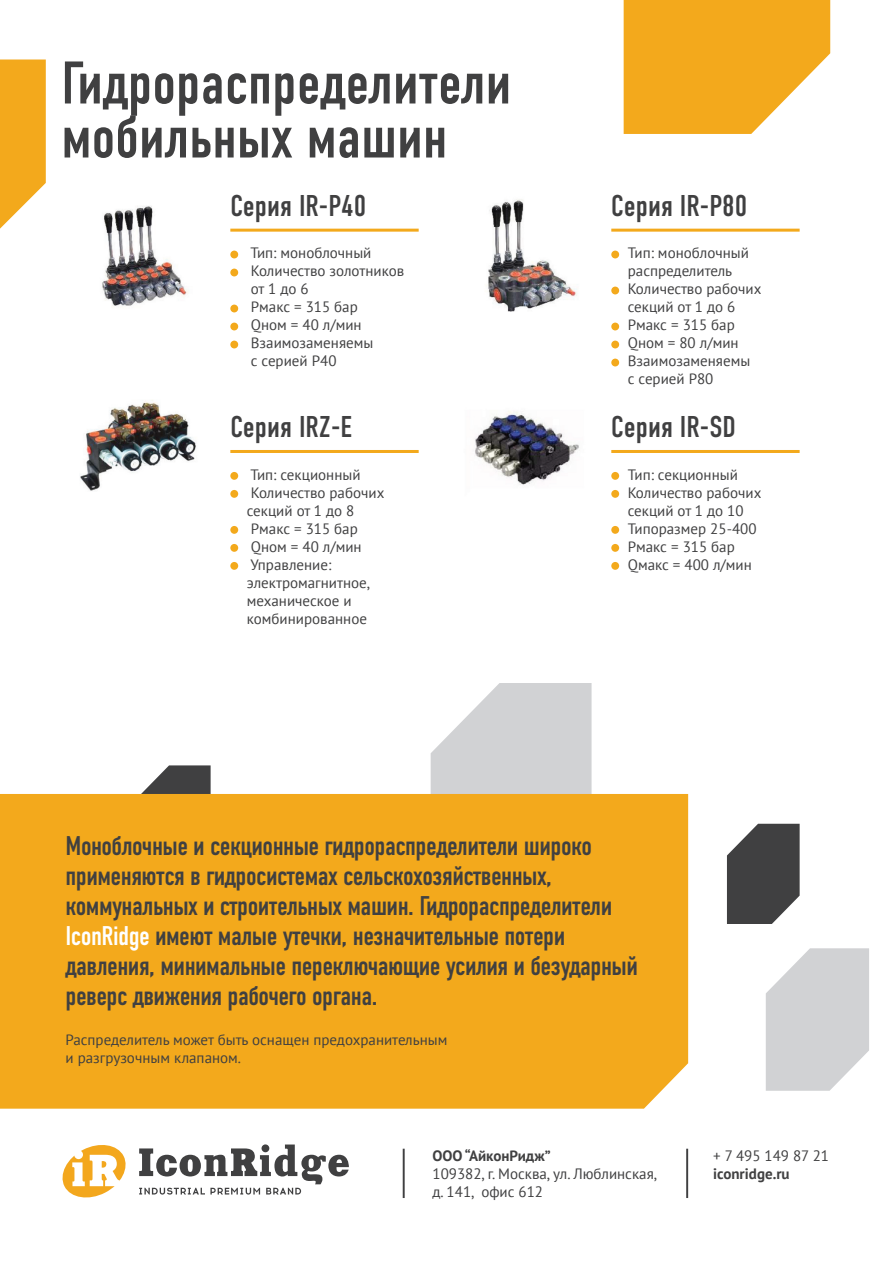
<style>
.page{position:relative;width:893px;height:1263px;background:#fff}
.page>*{position:absolute;margin:0;border:0;box-sizing:border-box;transform-origin:0 0}
.t1{font:60px/54px "DIN Condensed C";color:#404041}
.t2{font:30px "DIN Condensed C";color:#404041}
.t3{font:27px/30px "DIN Condensed C";letter-spacing:-.02em;color:#404041}
.t4{font:15px/18px "PT Sans";color:#404041}
.t5{font:700 15px "PT Sans";color:#404041}
.s1{color:#fff}
</style>
<div class="page">
<svg style="left:141px;top:765px;width:70px;height:29px"></svg>
<svg style="left:431px;top:683px;width:161px;height:111px;background:#d7d8d9"></svg>
<div style="left:0;top:794px;width:688px;height:315px;background:#f3a91c"></div>
<svg style="left:139px;top:1144px;width:210px;height:50px"></svg>
<svg style="left:62px;top:1145px;width:64px;height:53px"></svg>
<hr style="left:403px;top:1149px;width:2px;height:49px;background:#404041">
<hr style="left:686px;top:1149px;width:2px;height:49px;background:#404041">
<svg style="left:727px;top:824px;width:73px;height:100px;background:#575758"></svg>
<svg style="left:624px;top:0;width:206px;height:134px;background:#f4b235"></svg>
<div style="left:611px;top:251px;width:8px;height:7px;background:#f3a91c;border-radius:50%"></div>
<div style="left:611px;top:287px;width:8px;height:7px;background:#f3a91c;border-radius:50%"></div>
<div style="left:611px;top:323px;width:8px;height:7px;background:#f3a91c;border-radius:50%"></div>
<div style="left:611px;top:341px;width:8px;height:7px;background:#f3a91c;border-radius:50%"></div>
<div style="left:611px;top:359px;width:8px;height:7px;background:#f3a91c;border-radius:50%"></div>
<div style="left:611px;top:472px;width:8px;height:8px;background:#f3a91c;border-radius:50%"></div>
<div style="left:611px;top:490px;width:8px;height:8px;background:#f3a91c;border-radius:50%"></div>
<div style="left:611px;top:526px;width:8px;height:8px;background:#f3a91c;border-radius:50%"></div>
<div style="left:611px;top:544px;width:8px;height:8px;background:#f3a91c;border-radius:50%"></div>
<div style="left:611px;top:562px;width:8px;height:8px;background:#f3a91c;border-radius:50%"></div>
<div style="left:230px;top:251px;width:8px;height:7px;background:#f3a91c;border-radius:50%"></div>
<div style="left:230px;top:269px;width:8px;height:7px;background:#f3a91c;border-radius:50%"></div>
<div style="left:230px;top:305px;width:8px;height:7px;background:#f3a91c;border-radius:50%"></div>
<div style="left:230px;top:323px;width:8px;height:7px;background:#f3a91c;border-radius:50%"></div>
<div style="left:230px;top:341px;width:8px;height:7px;background:#f3a91c;border-radius:50%"></div>
<div style="left:230px;top:472px;width:8px;height:8px;background:#f3a91c;border-radius:50%"></div>
<div style="left:230px;top:490px;width:8px;height:8px;background:#f3a91c;border-radius:50%"></div>
<div style="left:230px;top:526px;width:8px;height:8px;background:#f3a91c;border-radius:50%"></div>
<div style="left:230px;top:544px;width:8px;height:8px;background:#f3a91c;border-radius:50%"></div>
<div style="left:230px;top:562px;width:8px;height:8px;background:#f3a91c;border-radius:50%"></div>
<hr style="left:230px;top:229px;width:189px;height:3px;background:#f3a91c">
<hr style="left:230px;top:450px;width:189px;height:3px;background:#f3a91c">
<hr style="left:611px;top:229px;width:189px;height:3px;background:#f3a91c">
<hr style="left:611px;top:450px;width:189px;height:3px;background:#f3a91c">
<svg style="left:766px;top:948px;width:103px;height:143px;background:#d6d7d9"></svg>
<img style="left:102px;top:206px;width:86px;height:100px">
<img style="left:80px;top:400px;width:116px;height:91px">
<img style="left:488px;top:199px;width:89px;height:113px">
<img style="left:475px;top:411px;width:104px;height:74px">
<svg style="left:0;top:60px;width:46px;height:169px;background:#f4b53c"></svg>
<h1 class="t1" style="left:61px;top:57px;width:452px">Гидрораспределители мобильных машин</h1>
<h2 class="t2" style="left:230px;top:189px;width:138px">Серия IR-P40</h2>
<p class="t4" style="left:250px;top:244px;width:155px">Тип: моноблочный<br>Количество золотников от 1 до 6<br>Pмакс = 315 бар<br>Qном = 40 л/мин<br>Взаимозаменяемы<br>с серией P40</p>
<h2 class="t2" style="left:230px;top:411px;width:124px">Серия IRZ-E</h2>
<p class="t4" style="left:247px;top:465px;width:139px">Тип: секционный<br>Количество рабочих секций от 1 до 8<br>Pмакс = 315 бар<br>Qном = 40 л/мин<br>Управление: электромагнитное, механическое и комбинированное</p>
<h2 class="t2" style="left:611px;top:189px;width:138px">Серия IR-P80</h2>
<p class="t4" style="left:628px;top:244px;width:135px">Тип: моноблочный распределитель<br>Количество рабочих секций от 1 до 6<br>Pмакс = 315 бар<br>Qном = 80 л/мин<br>Взаимозаменяемы<br>с серией P80</p>
<h2 class="t2" style="left:611px;top:411px;width:126px">Серия IR-SD</h2>
<p class="t4" style="left:628px;top:465px;width:135px">Тип: секционный<br>Количество рабочих секций от 1 до 10<br>Типоразмер 25-400<br>Pмакс = 315 бар<br>Qмакс = 400 л/мин</p>
<p class="t3" style="left:66px;top:831px;width:574px">Моноблочные и секционные гидрораспределители широко применяются в гидросистемах сельскохозяйственных, коммунальных и строительных машин. Гидрораспределители <span class="s1">IconRidge</span> имеют малые утечки, незначительные потери давления, минимальные переключающие усилия и безударный реверс движения рабочего органа.</p>
<p class="t4" style="left:66px;top:1030px;width:383px">Распределитель может быть оснащен предохранительным и разгрузочным клапаном.</p>
<p class="t5" style="left:432px;top:1146px;width:120px">ООО “АйконРидж”</p>
<p class="t4" style="left:432px;top:1165px;width:226px">109382, г. Москва, ул. Люблинская, д. 141, офис 612</p>
<p class="t4" style="left:713px;top:1147px;width:117px">+ 7 495 149 87 21</p>
<p class="t5" style="left:713px;top:1164px;width:78px">iconridge.ru</p>
</div>
